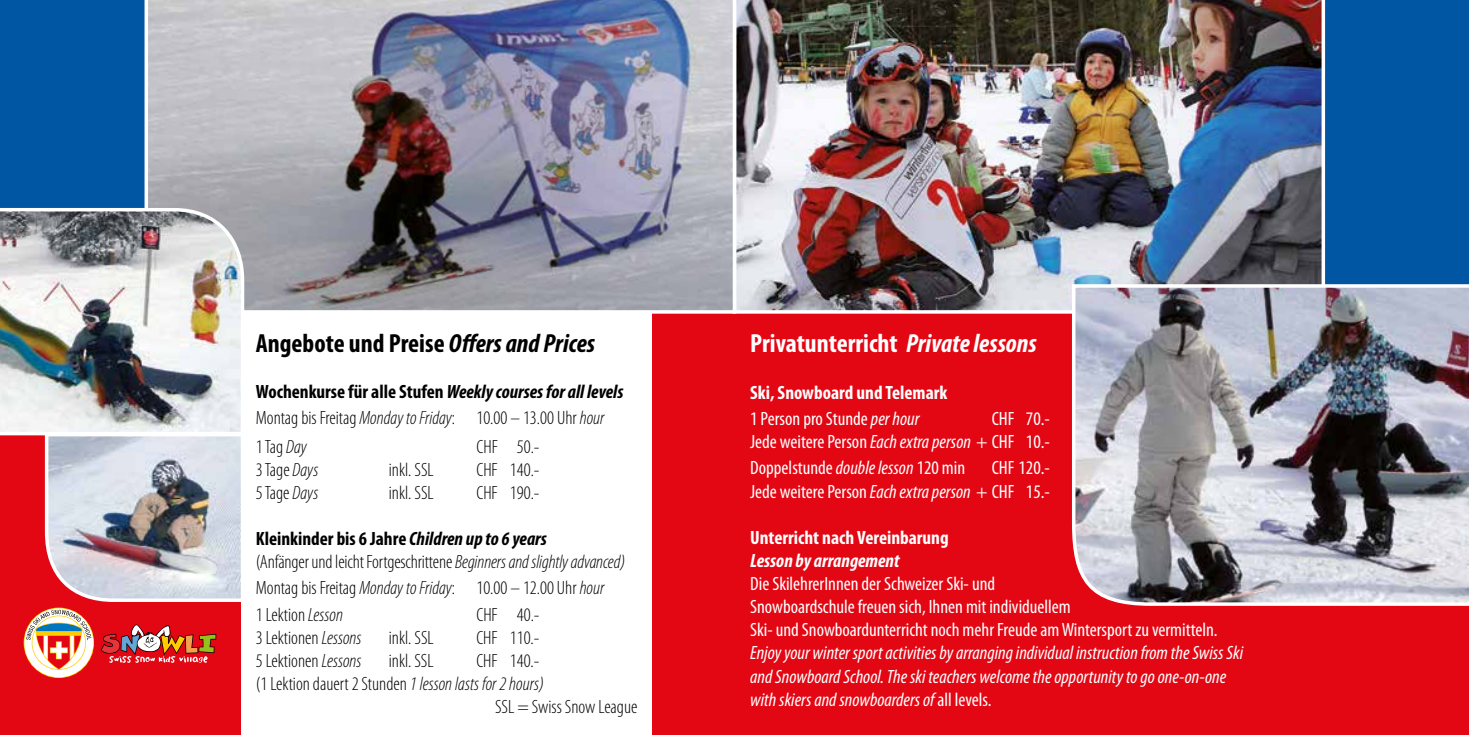
<style>
.page{position:relative;width:1469px;height:735px;background:#fff}
.page>*{position:absolute;margin:0;border:0;box-sizing:border-box;transform-origin:0 0}
.t1{font:700 condensed 26.25px "Myriad Pro";color:#000}
.t2{font:700 condensed 26.25px "Myriad Pro";color:#fff}
.t3{font:300 condensed 19.25px/26.2px "Myriad Pro";color:#000}
.t4{font:condensed 19.25px/23.1px "Myriad Pro";color:#fff;text-align:right}
.t5{font:italic condensed 19.25px/23.1px "Myriad Pro";color:#fff}
.t6{font:700 condensed 19.25px/26.2px "Myriad Pro";color:#fff}
.t7{font:italic 700 condensed 19.25px "Myriad Pro";color:#fff}
.s1{font-style:italic}
.s2{font-weight:700}
.s3{font-weight:700;font-style:italic}
.s4{font-weight:400}
.s5{font-weight:400;font-style:italic}
.s6{font-style:normal}
</style>
<div class="page">
<div style="left:624px;top:288px;width:844px;height:446px;background:#e30613"></div>
<div style="left:929px;top:0;width:539px;height:288px;background:#0056a3"></div>
<div style="left:0;top:404px;width:326px;height:330px;background:#e30613"></div>
<div style="left:0;top:0;width:326px;height:270px;background:#0056a3"></div>
<div style="left:241px;top:136px;width:410px;height:598px;background:#fff"></div>
<img style="left:736px;top:0;width:588px;height:313px">
<img style="left:144px;top:0;width:592px;height:313px">
<img style="left:1070px;top:282px;width:398px;height:324px">
<div style="left:24px;top:608px;width:69px;height:69px;background:#fff;border-radius:50%"></div>
<svg style="left:26px;top:609px;width:65px;height:60px"></svg>
<svg style="left:101px;top:624px;width:115px;height:39px"></svg>
<img style="left:0;top:206px;width:246px;height:230px">
<img style="left:43px;top:431px;width:203px;height:171px">
<h1 class="t1" style="left:256px;top:326px;width:341px">Angebote und Preise <span class="s1">Offers and Prices</span></h1>
<p class="t3" style="left:256px;top:378px;width:369px"><span class="s2">Wochenkurse für alle Stufen</span> <span class="s3">Weekly courses for all levels<br></span>Montag bis Freitag <span class="s1">Monday to Friday</span>: 10.00 – 13.00 Uhr <span class="s1">hour</span></p>
<p class="t3" style="left:256px;top:432px;width:53px">1 Tag <span class="s1">Day</span></p>
<p class="t3" style="left:476px;top:432px;width:65px">CHF 50.-</p>
<p class="t3" style="left:256px;top:456px;width:64px">3 Tage <span class="s1">Days</span></p>
<p class="t3" style="left:389px;top:456px;width:46px">inkl. SSL</p>
<p class="t3" style="left:476px;top:456px;width:65px">CHF 140.-</p>
<p class="t3" style="left:256px;top:479px;width:64px">5 Tage <span class="s1">Days</span></p>
<p class="t3" style="left:389px;top:479px;width:46px">inkl. SSL</p>
<p class="t3" style="left:476px;top:479px;width:65px">CHF 190.-</p>
<p class="t3" style="left:256px;top:526px;width:371px;line-height:23.1px"><span class="s2">Kleinkinder bis 6 Jahre</span> <span class="s3">Children up to 6 years<br></span>(Anfänger und leicht Fortgeschrittene <span class="s1">Beginners and slightly advanced)</span></p>
<p class="t3" style="left:256px;top:574px;width:350px">Montag bis Freitag <span class="s1">Monday to Friday</span>: 10.00 – 12.00 Uhr <span class="s1">hour<br></span>1 Lektion <span class="s1">Lesson</span></p>
<p class="t3" style="left:476px;top:600px;width:65px">CHF 40.-</p>
<p class="t3" style="left:256px;top:624px;width:107px">3 Lektionen <span class="s1">Lessons</span></p>
<p class="t3" style="left:389px;top:624px;width:46px">inkl. SSL</p>
<p class="t3" style="left:476px;top:624px;width:65px">CHF 110.-</p>
<p class="t3" style="left:256px;top:647px;width:107px">5 Lektionen <span class="s1">Lessons</span></p>
<p class="t3" style="left:389px;top:647px;width:46px">inkl. SSL</p>
<p class="t3" style="left:476px;top:647px;width:65px">CHF 140.-</p>
<p class="t3" style="left:256px;top:670px;width:290px">(1 Lektion dauert 2 Stunden <span class="s1">1 lesson lasts for 2 hours)</span></p>
<p class="t3" style="left:495px;top:693px;width:144px">SSL = Swiss Snow League</p>
<h1 class="t2" style="left:750px;top:327px;width:288px">Privatunterricht <span class="s1">Private lessons</span></h1>
<p class="t6" style="left:750px;top:378px;width:199px">Ski, Snowboard und Telemark<br><span class="s4">1 Person pro Stunde</span> <span class="s5">per hour</span></p>
<p class="t4" style="left:750px;top:406px;width:301px">CHF 70.-<br>Jede weitere Person <span class="s1">Each extra person</span> + CHF 10.-</p>
<p class="t4" style="left:750px;top:456px;width:216px">Doppelstunde <span class="s1">double lesson</span> 120 min</p>
<p class="t4" style="left:750px;top:456px;width:301px">CHF 120.-<br>Jede weitere Person <span class="s1">Each extra person</span> + CHF 15.-</p>
<p class="t6" style="left:750px;top:523px;width:200px">Unterricht nach Vereinbarung</p>
<p class="t7" style="left:750px;top:548px;width:151px">Lesson by arrangement</p>
<p class="t4" style="left:750px;top:571px;width:469px;text-align:left">Die SkilehrerInnen der Schweizer Ski- und<br>Snowboardschule freuen sich, Ihnen mit individuellem<br>Ski- und Snowboardunterricht noch mehr Freude am Wintersport zu vermitteln.</p>
<p class="t5" style="left:750px;top:641px;width:494px">Enjoy your winter sport activities by arranging individual instruction from the Swiss Ski and Snowboard School. The ski teachers welcome the opportunity to go one-on-one with skiers and snowboarders of <span class="s6">all levels.</span></p>
</div>
